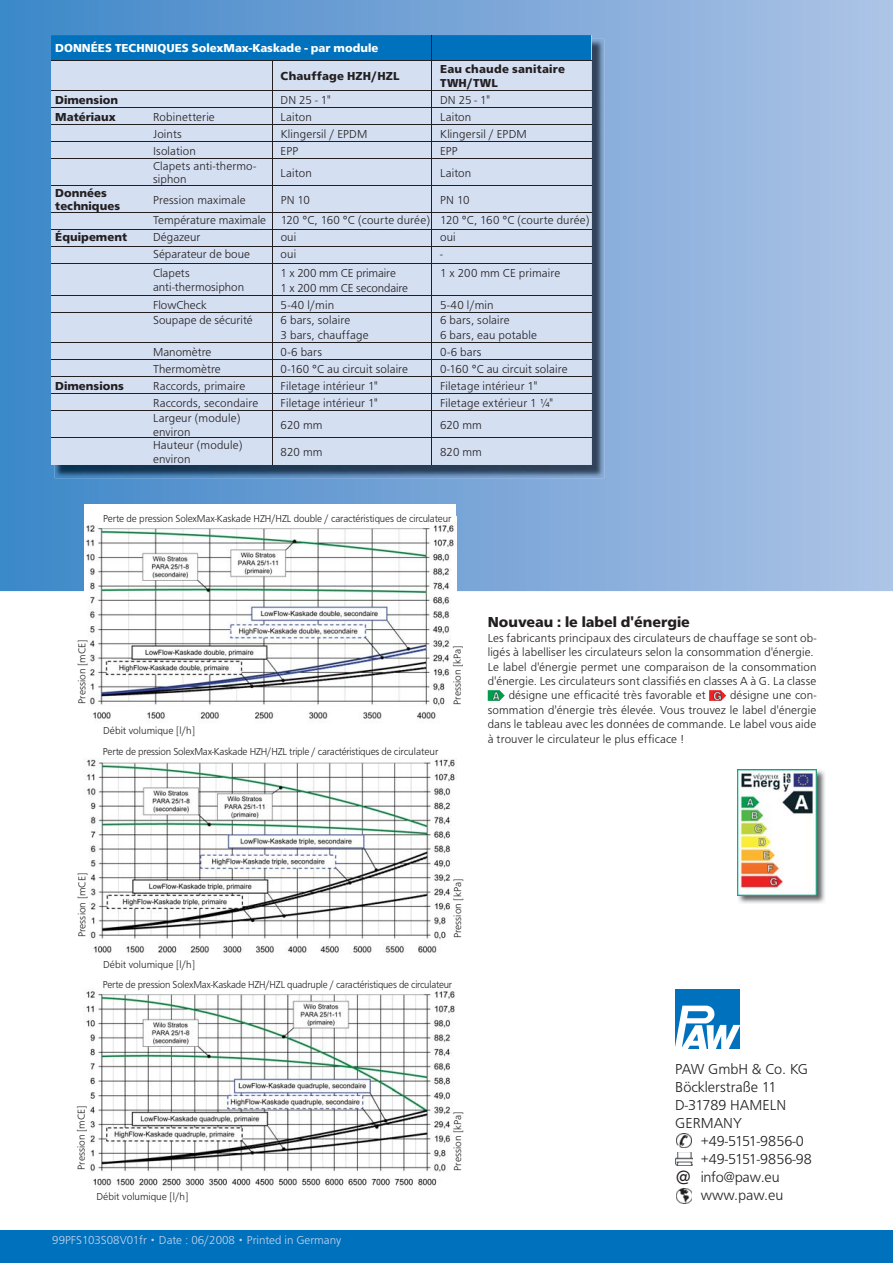
<style>
.page{position:relative;width:893px;height:1263px;background:#fff}
.page>*{position:absolute;margin:0;border:0;box-sizing:border-box;transform-origin:0 0}
.t1{font:19.8px "Frutus T";color:#231f20}
.t2{font:300 15px/18px "Frutus T";color:#231f20}
.t3{font:700 15px "Frutus T";color:#231f20}
.t4{font:300 12px/14.4px "Frutus T";letter-spacing:.01em;color:#231f20}
.t5{font:700 12px/13.5px "Frutus T";color:#231f20}
.t6{font:300 12px "Frutus T";color:#c7d5ee}
.t7{font:700 12px "Frutus T";color:#fff}
.t8{font:300 12px/14.4px "Frutus T";letter-spacing:-.01em;color:#231f20}
.t9{font:700 12px/14.4px "Frutus T";letter-spacing:.02em;color:#231f20}
.t10{font:300 10.5px "Frutus T";letter-spacing:-.01em;color:#231f20}
.t11{font:300 10.5px "Frutus T";letter-spacing:-.01em;color:#231f20;scale:.96 1}
.s1{font-size:9px}
</style>
<div class="page">
<svg style="left:0;top:0;width:893px;height:591px"></svg>
<img style="left:675px;top:989px;width:64px;height:59px">
<img style="left:676px;top:1188px;width:16px;height:15px">
<img style="left:675px;top:1152px;width:17px;height:14px">
<img style="left:677px;top:1133px;width:14px;height:15px">
<div style="left:0;top:1231px;width:893px;height:32px;background:#0071bc"></div>
<img style="left:488px;top:690px;width:17px;height:11px">
<img style="left:709px;top:690px;width:17px;height:11px">
<img style="left:55px;top:39px;width:549px;height:439px">
<div style="left:51px;top:264px;width:540px;height:201px;background:#d4dff2"></div>
<hr style="left:51px;top:263px;width:540px;height:1px;background:#231f20">
<hr style="left:51px;top:296px;width:540px;height:1px;background:#231f20">
<hr style="left:51px;top:313px;width:540px;height:1px;background:#231f20">
<hr style="left:51px;top:342px;width:540px;height:1px;background:#231f20">
<hr style="left:51px;top:359px;width:540px;height:1px;background:#231f20">
<hr style="left:51px;top:376px;width:540px;height:1px;background:#231f20">
<hr style="left:51px;top:393px;width:540px;height:1px;background:#231f20">
<hr style="left:51px;top:410px;width:540px;height:1px;background:#231f20">
<hr style="left:51px;top:438px;width:540px;height:1px;background:#231f20">
<hr style="left:431px;top:264px;width:1px;height:32px;background:#231f20">
<svg style="left:431px;top:297px;width:1px;height:168px"></svg>
<svg style="left:51px;top:35px;width:540px;height:228px"></svg>
<hr style="left:272px;top:264px;width:1px;height:32px;background:#231f20">
<svg style="left:272px;top:297px;width:1px;height:168px"></svg>
<img style="left:85px;top:759px;width:370px;height:194px">
<img style="left:86px;top:988px;width:369px;height:200px">
<div style="left:84px;top:504px;width:372px;height:226px;background:#fff"></div>
<img style="left:86px;top:523px;width:369px;height:196px">
<img style="left:737px;top:769px;width:88px;height:134px">
<img style="left:738px;top:770px;width:78px;height:125px">
<p class="t7" style="left:55px;top:43px;width:325px">DONNÉES TECHNIQUES SolexMax-Kaskade - par module</p>
<p class="t5" style="left:281px;top:70px;width:121px">Chauffage HZH/HZL</p>
<p class="t9" style="left:440px;top:62px;width:127px">Eau chaude sanitaire<br>TWH/TWL</p>
<p class="t5" style="left:55px;top:93px;width:64px">Dimension</p>
<p class="t4" style="left:281px;top:93px;width:52px">DN 25 - 1"</p>
<p class="t4" style="left:440px;top:93px;width:52px">DN 25 - 1"</p>
<p class="t5" style="left:55px;top:110px;width:62px">Matériaux</p>
<p class="t4" style="left:153px;top:110px;width:63px">Robinetterie</p>
<p class="t4" style="left:281px;top:110px;width:33px">Laiton</p>
<p class="t4" style="left:440px;top:110px;width:33px">Laiton</p>
<p class="t4" style="left:153px;top:127px;width:30px">Joints</p>
<p class="t4" style="left:281px;top:127px;width:88px">Klingersil / EPDM</p>
<p class="t4" style="left:440px;top:127px;width:88px">Klingersil / EPDM</p>
<p class="t4" style="left:153px;top:144px;width:44px">Isolation</p>
<p class="t4" style="left:281px;top:144px;width:19px">EPP</p>
<p class="t4" style="left:440px;top:144px;width:19px">EPP</p>
<p class="t4" style="left:153px;top:160px;width:104px;line-height:13.5px">Clapets anti-thermo&shy;siphon</p>
<p class="t4" style="left:281px;top:166px;width:33px">Laiton</p>
<p class="t4" style="left:440px;top:166px;width:33px">Laiton</p>
<p class="t5" style="left:55px;top:187px;width:66px">Données techniques</p>
<p class="t4" style="left:153px;top:193px;width:94px">Pression maximale</p>
<p class="t4" style="left:281px;top:193px;width:31px">PN 10</p>
<p class="t4" style="left:153px;top:190px;width:438px;line-height:20.2px;text-indent:287px">PN 10<br>Température maximale 120 °C, 160 °C (courte durée) 120 °C, 160 °C (courte durée)</p>
<p class="t5" style="left:55px;top:231px;width:73px">Équipement</p>
<p class="t4" style="left:153px;top:230px;width:49px">Dégazeur</p>
<p class="t4" style="left:281px;top:230px;width:17px">oui</p>
<p class="t4" style="left:440px;top:230px;width:17px">oui</p>
<p class="t4" style="left:153px;top:247px;width:98px">Séparateur de boue</p>
<p class="t4" style="left:281px;top:247px;width:17px">oui</p>
<p class="t4" style="left:440px;top:247px;width:4px">-</p>
<p class="t4" style="left:153px;top:267px;width:93px;line-height:13.5px">Clapets anti-thermosiphon</p>
<p class="t8" style="left:281px;top:266px;width:129px">1 x 200 mm CE primaire<br>1 x 200 mm CE secondaire</p>
<p class="t4" style="left:440px;top:266px;width:122px">1 x 200 mm CE primaire</p>
<p class="t4" style="left:153px;top:298px;width:55px">FlowCheck</p>
<p class="t4" style="left:281px;top:298px;width:55px">5-40 l/min</p>
<p class="t4" style="left:440px;top:298px;width:55px">5-40 l/min</p>
<p class="t4" style="left:153px;top:314px;width:101px">Soupape de sécurité</p>
<p class="t4" style="left:281px;top:314px;width:90px">6 bars, solaire<br>3 bars, chauffage</p>
<p class="t4" style="left:440px;top:314px;width:98px">6 bars, solaire<br>6 bars, eau potable</p>
<p class="t4" style="left:153px;top:345px;width:60px">Manomètre</p>
<p class="t4" style="left:281px;top:345px;width:43px">0-6 bars</p>
<p class="t4" style="left:440px;top:345px;width:43px">0-6 bars</p>
<p class="t4" style="left:153px;top:362px;width:69px">Thermomètre</p>
<p class="t4" style="left:281px;top:362px;width:129px">0-160 °C au circuit solaire</p>
<p class="t4" style="left:440px;top:362px;width:129px">0-160 °C au circuit solaire</p>
<p class="t5" style="left:55px;top:380px;width:70px">Dimensions</p>
<p class="t4" style="left:153px;top:379px;width:94px">Raccords, primaire</p>
<p class="t4" style="left:281px;top:379px;width:99px">Filetage intérieur 1"</p>
<p class="t4" style="left:440px;top:379px;width:99px">Filetage intérieur 1"</p>
<p class="t4" style="left:153px;top:396px;width:107px">Raccords, secondaire</p>
<p class="t4" style="left:281px;top:396px;width:99px">Filetage intérieur 1"</p>
<p class="t4" style="left:440px;top:396px;width:114px">Filetage extérieur 1 ¼"</p>
<p class="t4" style="left:153px;top:412px;width:89px;line-height:13.5px">Largeur (module) environ</p>
<p class="t4" style="left:281px;top:418px;width:43px">620 mm</p>
<p class="t4" style="left:440px;top:418px;width:43px">620 mm</p>
<p class="t4" style="left:153px;top:439px;width:91px;line-height:13.5px">Hauteur (module) environ</p>
<p class="t4" style="left:281px;top:445px;width:43px">820 mm</p>
<p class="t4" style="left:440px;top:445px;width:43px">820 mm</p>
<p class="t10" style="left:103px;top:513px;width:350px">Perte de pression SolexMax-Kaskade HZH/HZL double / caractéristiques de circulateur</p>
<p class="t10" style="left:77px;top:704px;width:66px;rotate:-90deg">Pression [mCE]</p>
<p class="t10" style="left:452px;top:705px;width:61px;rotate:-90deg">Pression [kPa]</p>
<p class="t10" style="left:103px;top:725px;width:93px">Débit volumique [l/h]</p>
<p class="t10" style="left:103px;top:746px;width:337px">Perte de pression SolexMax-Kaskade HZH/HZL triple / caractéristiques de circulateur</p>
<p class="t3" style="left:488px;top:615px;width:204px">Nouveau : le label d'énergie</p>
<p class="t4" style="left:488px;top:631px;width:330px">Les fabricants principaux des circulateurs de chauffage se sont ob-</p>
<p class="t4" style="left:488px;top:645px;width:328px">ligés à labelliser les circulateurs selon la consommation d'énergie.</p>
<p class="t4" style="left:488px;top:660px;width:330px">Le label d'énergie permet une comparaison de la consommation</p>
<p class="t4" style="left:488px;top:674px;width:330px">d'énergie. Les circulateurs sont classifiés en classes A à G. La classe</p>
<p class="t4" style="left:509px;top:688px;width:198px">désigne une efficacité très favorable et</p>
<p class="t4" style="left:488px;top:688px;width:330px;text-align:justify;text-indent:242px">désigne une con&shy;sommation d'énergie très élevée. Vous trouvez le label d'énergie dans le tableau avec les données de commande. Le label vous aide à trouver le circulateur le plus efficace !</p>
<p class="t10" style="left:77px;top:937px;width:66px;rotate:-90deg">Pression [mCE]</p>
<p class="t10" style="left:452px;top:938px;width:61px;rotate:-90deg">Pression [kPa]</p>
<p class="t10" style="left:103px;top:959px;width:93px">Débit volumique [l/h]</p>
<p class="t11" style="left:103px;top:979px;width:365px">Perte de pression SolexMax-Kaskade HZH/HZL quadruple / caractéristiques de circulateur</p>
<p class="t10" style="left:76px;top:1170px;width:66px;rotate:-90deg">Pression [mCE]</p>
<p class="t10" style="left:452px;top:1171px;width:61px;rotate:-90deg">Pression [kPa]</p>
<p class="t10" style="left:97px;top:1191px;width:93px">Débit volumique [l/h]</p>
<p class="t6" style="left:52px;top:1234px;width:290px">99PFS103S08V01fr <span class="s1">•</span> Date : 06/2008 <span class="s1">•</span> Printed in Germany</p>
<p class="t2" style="left:675px;top:1060px;width:134px">PAW GmbH &amp; Co. KG<br>Böcklerstraße 11<br>D-31789 HAMELN<br>GERMANY</p>
<p class="t2" style="left:701px;top:1132px;width:113px">+49-5151-9856-0 +49-5151-9856-98 info@paw.eu www.paw.eu</p>
<h1 class="t1" style="left:676px;top:1167px;width:17px">@</h1>
</div>
